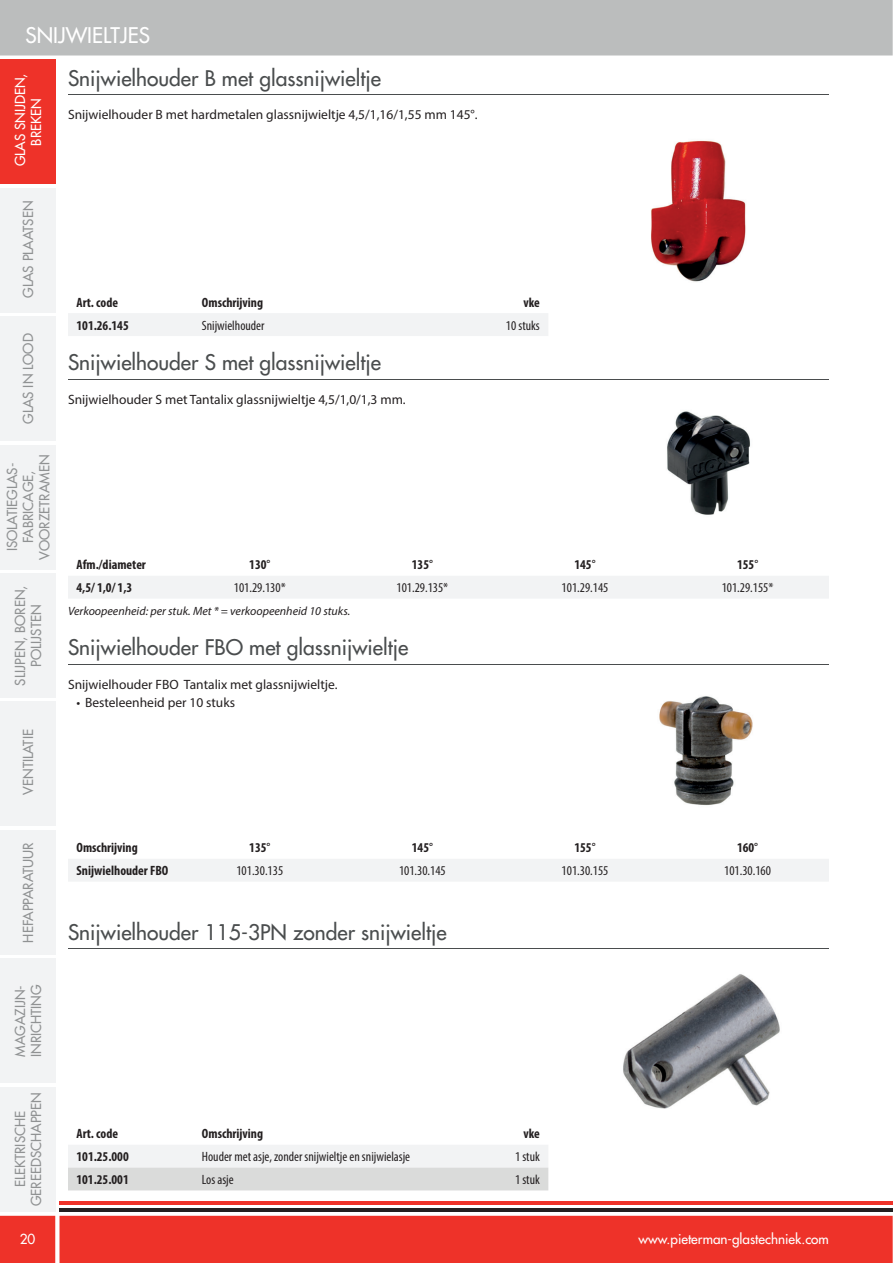
<style>
.page{position:relative;width:893px;height:1263px;background:#fff}
.page>*{position:absolute;margin:0;border:0;box-sizing:border-box;transform-origin:0 0}
.t1{font:500 21px "Futura Std";color:#4a4d4e}
.t2{font:500 21px "Futura Std";color:#fff}
.t3{font:13.5px "Myriad Pro";color:#231f20}
.t4{font:condensed 13.5px "Myriad Pro";color:#231f20}
.t5{font:700 condensed 13.5px "Myriad Pro";color:#231f20}
.t6{font:500 13.5px/16.2px "Futura Std";color:#909293;text-align:center}
.t7{font:500 13.5px/16.2px "Futura Std";color:#fff;text-align:center}
.t8{font:italic 12px "Myriad Pro";color:#231f20}
</style>
<div class="page">
<div style="left:0;top:0;width:893px;height:56px;background:#bbbdbd"></div>
<div style="left:0;top:1216px;width:893px;height:47px;background:#ee3229"></div>
<div style="left:0;top:60px;width:55px;height:124px;background:#ee3229"></div>
<div style="left:0;top:188px;width:55px;height:124px;background:#f2f3f4"></div>
<div style="left:0;top:317px;width:55px;height:124px;background:#f2f3f4"></div>
<div style="left:0;top:445px;width:55px;height:124px;background:#f2f3f4"></div>
<div style="left:0;top:573px;width:55px;height:125px;background:#f2f3f4"></div>
<div style="left:0;top:702px;width:55px;height:124px;background:#f2f3f4"></div>
<div style="left:0;top:830px;width:55px;height:124px;background:#f2f3f4"></div>
<div style="left:0;top:959px;width:55px;height:124px;background:#f2f3f4"></div>
<div style="left:0;top:1087px;width:55px;height:124px;background:#f2f3f4"></div>
<hr style="left:60px;top:1202px;width:833px;height:3px;background:#ee3229">
<hr style="left:60px;top:1208px;width:833px;height:3px;background:#231f20">
<hr style="left:68px;top:948px;width:761px;height:1px;background:#4a4d4e">
<svg style="left:68px;top:1145px;width:480px;height:45px"></svg>
<hr style="left:68px;top:94px;width:761px;height:1px;background:#4a4d4e">
<div style="left:68px;top:313px;width:480px;height:23px;background:#f2f3f4"></div>
<hr style="left:68px;top:379px;width:761px;height:1px;background:#4a4d4e">
<hr style="left:68px;top:664px;width:761px;height:1px;background:#4a4d4e">
<div style="left:68px;top:576px;width:761px;height:22px;background:#f2f3f4"></div>
<div style="left:68px;top:859px;width:761px;height:22px;background:#f2f3f4"></div>
<img style="left:623px;top:974px;width:157px;height:135px">
<img style="left:667px;top:411px;width:84px;height:104px">
<img style="left:659px;top:696px;width:94px;height:110px">
<img style="left:651px;top:140px;width:95px;height:142px">
<h1 class="t2" style="left:26px;top:26px;width:126px">SNIJWIELTJES</h1>
<p class="t7" style="left:13px;top:166px;width:94px;rotate:-90deg">GLAS SNIJDEN,<br>BREKEN</p>
<p class="t6" style="left:21px;top:298px;width:99px;rotate:-90deg">GLAS PLAATSEN</p>
<p class="t6" style="left:21px;top:424px;width:92px;rotate:-90deg">GLAS IN LOOD</p>
<p class="t6" style="left:5px;top:560px;width:106px;rotate:-90deg">ISOLATIEGLAS-<br>FABRICAGE,<br>VOORZETRAMEN</p>
<p class="t6" style="left:13px;top:686px;width:101px;rotate:-90deg">SLIJPEN, BOREN,<br>POLIJSTEN</p>
<p class="t6" style="left:21px;top:795px;width:67px;rotate:-90deg">VENTILATIE</p>
<h1 class="t1" style="left:68px;top:68px;width:315px">Snijwielhouder B met glassnijwieltje</h1>
<p class="t3" style="left:68px;top:110px;width:411px">Snijwielhouder B met hardmetalen glassnijwieltje 4,5/1,16/1,55 mm 145°.</p>
<p class="t5" style="left:77px;top:297px;width:43px">Art. code</p>
<p class="t5" style="left:202px;top:297px;width:63px">Omschrijving</p>
<p class="t5" style="left:523px;top:297px;width:18px">vke</p>
<p class="t5" style="left:76px;top:320px;width:54px">101.26.145</p>
<p class="t4" style="left:202px;top:320px;width:64px">Snijwielhouder</p>
<p class="t4" style="left:506px;top:320px;width:35px">10 stuks</p>
<h1 class="t1" style="left:68px;top:353px;width:315px">Snijwielhouder S met glassnijwieltje</h1>
<p class="t3" style="left:68px;top:394px;width:339px">Snijwielhouder S met Tantalix glassnijwieltje 4,5/1,0/1,3 mm.</p>
<p class="t5" style="left:77px;top:560px;width:71px">Afm./diameter</p>
<p class="t5" style="left:249px;top:560px;width:23px">130°</p>
<p class="t5" style="left:412px;top:560px;width:23px">135°</p>
<p class="t5" style="left:574px;top:560px;width:23px">145°</p>
<p class="t5" style="left:737px;top:560px;width:23px">155°</p>
<p class="t5" style="left:76px;top:583px;width:57px">4,5/ 1,0/ 1,3</p>
<p class="t4" style="left:234px;top:583px;width:53px">101.29.130*</p>
<p class="t4" style="left:396px;top:583px;width:53px">101.29.135*</p>
<p class="t4" style="left:562px;top:583px;width:48px">101.29.145</p>
<p class="t4" style="left:722px;top:583px;width:53px">101.29.155*</p>
<p class="t8" style="left:68px;top:603px;width:284px">Verkoopeenheid: per stuk. Met * = verkoopeenheid 10 stuks.</p>
<h1 class="t1" style="left:68px;top:638px;width:342px">Snijwielhouder FBO met glassnijwieltje</h1>
<p class="t3" style="left:68px;top:679px;width:271px">Snijwielhouder FBO Tantalix met glassnijwieltje.</p>
<p class="t3" style="left:77px;top:697px;width:160px">• Besteleenheid per 10 stuks</p>
<p class="t6" style="left:21px;top:943px;width:102px;rotate:-90deg">HEFAPPARATUUR</p>
<p class="t6" style="left:13px;top:1057px;width:74px;text-align:left;rotate:-90deg">MAGAZIJN-<br>INRICHTING</p>
<p class="t6" style="left:13px;top:1206px;width:115px;rotate:-90deg">ELEKTRISCHE<br>GEREEDSCHAPPEN</p>
<p class="t7" style="left:20px;top:1232px;width:17px">20</p>
<p class="t5" style="left:77px;top:843px;width:63px">Omschrijving</p>
<p class="t5" style="left:249px;top:843px;width:23px">135°</p>
<p class="t5" style="left:412px;top:843px;width:23px">145°</p>
<p class="t5" style="left:574px;top:843px;width:23px">155°</p>
<p class="t5" style="left:737px;top:843px;width:23px">160°</p>
<p class="t5" style="left:76px;top:866px;width:93px">Snijwielhouder FBO</p>
<p class="t4" style="left:236px;top:866px;width:48px">101.30.135</p>
<p class="t4" style="left:399px;top:866px;width:48px">101.30.145</p>
<p class="t4" style="left:562px;top:866px;width:48px">101.30.155</p>
<p class="t4" style="left:724px;top:866px;width:48px">101.30.160</p>
<h1 class="t1" style="left:68px;top:922px;width:380px">Snijwielhouder 115-3PN zonder snijwieltje</h1>
<p class="t5" style="left:77px;top:1129px;width:43px">Art. code</p>
<p class="t5" style="left:202px;top:1129px;width:63px">Omschrijving</p>
<p class="t5" style="left:523px;top:1129px;width:18px">vke</p>
<p class="t5" style="left:76px;top:1152px;width:54px">101.25.000</p>
<p class="t4" style="left:202px;top:1152px;width:210px">Houder met asje, zonder snijwieltje en snijwielasje</p>
<p class="t4" style="left:515px;top:1152px;width:26px">1 stuk</p>
<p class="t5" style="left:76px;top:1174px;width:54px">101.25.001</p>
<p class="t4" style="left:202px;top:1174px;width:33px">Los asje</p>
<p class="t4" style="left:515px;top:1174px;width:26px">1 stuk</p>
<p class="t7" style="left:638px;top:1232px;width:192px">www.pieterman-glastechniek.com</p>
</div>
